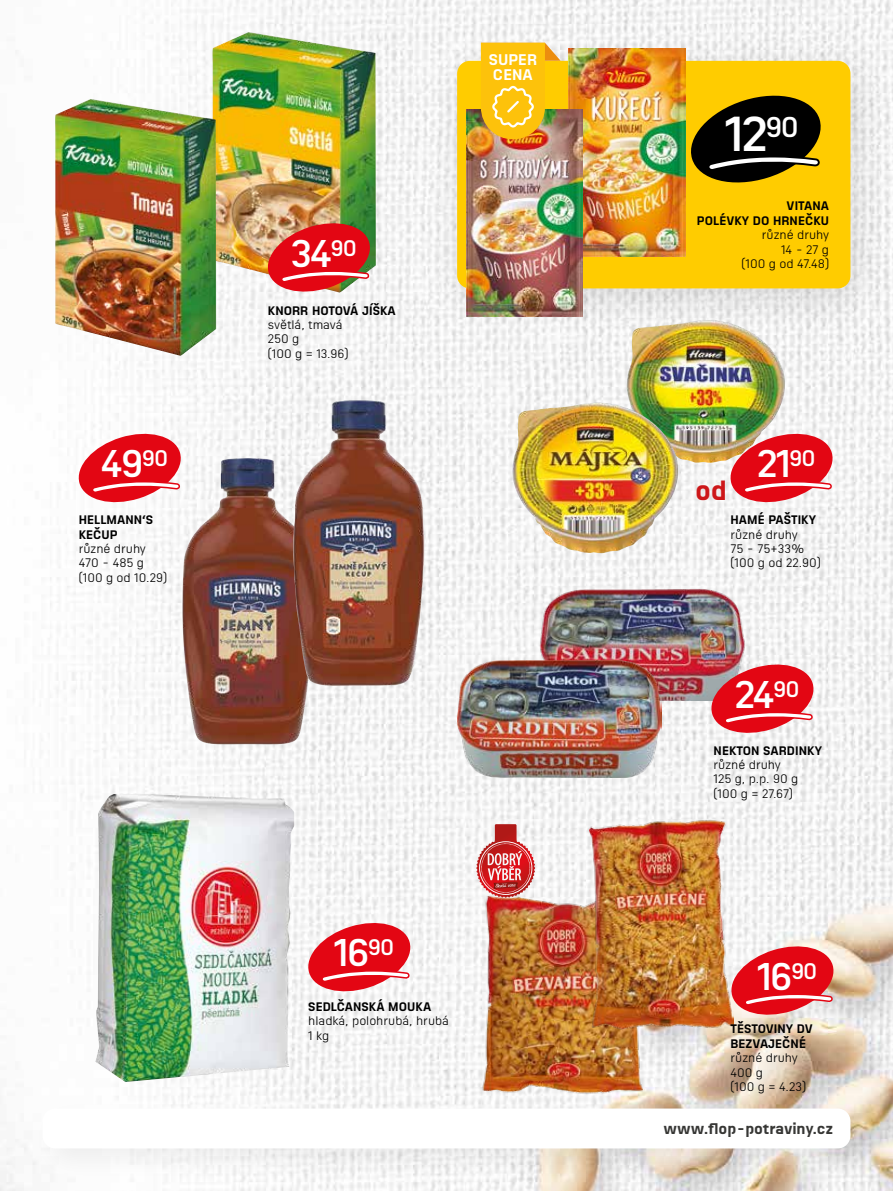
<style>
.page{position:relative;width:893px;height:1191px;background:#fff}
.page>*{position:absolute;margin:0;border:0;box-sizing:border-box;transform-origin:0 0}
.t1{font:600 47.7px "Sizmo Pro";color:#fff}
.t2{font:600 37.5px "Sizmo Pro";letter-spacing:-.05em;color:#fff}
.t3{font:700 27px "Sizmo Pro";color:#cd1719}
.t4{font:700 15px "Sizmo Pro";letter-spacing:-.01em;color:#373735}
.t5{font:700 15px/15px "Sizmo Pro";letter-spacing:.005em;color:#fff}
.t6{font:12px/14.4px "Sizmo Pro";color:#000}
.t7{font:700 12px/14.4px "Sizmo Pro";letter-spacing:.005em;color:#000}
</style>
<div class="page">
<img style="left:0;top:0;width:893px;height:1191px">
<div style="left:426px;top:34px;width:467px;height:302px;background:#000;opacity:.12"></div>
<div style="left:457px;top:61px;width:393px;height:227px;background:#fc0;border-radius:13px"></div>
<div style="left:32px;top:1097px;width:853px;height:86px;background:#000;opacity:.06"></div>
<div style="left:43px;top:1108px;width:807px;height:40px;background:#fff;border-radius:13px"></div>
<svg style="left:691px;top:95px;width:130px;height:88px"></svg>
<svg style="left:726px;top:429px;width:111px;height:78px"></svg>
<svg style="left:304px;top:918px;width:110px;height:78px"></svg>
<img style="left:212px;top:32px;width:164px;height:261px">
<img style="left:55px;top:99px;width:161px;height:257px">
<img style="left:264px;top:218px;width:110px;height:78px">
<svg style="left:75px;top:429px;width:110px;height:78px"></svg>
<img style="left:569px;top:49px;width:117px;height:207px">
<img style="left:466px;top:109px;width:117px;height:208px">
<img style="left:481px;top:43px;width:80px;height:96px">
<img style="left:182px;top:458px;width:131px;height:286px">
<img style="left:292px;top:400px;width:133px;height:286px">
<img style="left:626px;top:320px;width:161px;height:143px">
<img style="left:512px;top:402px;width:167px;height:151px">
<img style="left:95px;top:794px;width:199px;height:288px">
<img style="left:535px;top:576px;width:215px;height:124px">
<img style="left:457px;top:661px;width:205px;height:116px">
<svg style="left:707px;top:659px;width:111px;height:78px"></svg>
<img style="left:477px;top:883px;width:168px;height:220px">
<img style="left:589px;top:817px;width:144px;height:214px">
<svg style="left:727px;top:941px;width:111px;height:78px"></svg>
<svg style="left:476px;top:824px;width:59px;height:74px"></svg>
<h2 class="t2" style="left:101px;top:432px;width:69px">49<sup>90</sup></h2>
<p class="t7" style="left:79px;top:511px;width:76px">HELLMANN‘S<br>KEČUP</p>
<p class="t6" style="left:79px;top:540px;width:90px">různé druhy<br>470 - 485 g (100 g od 10.29)</p>
<h2 class="t2" style="left:290px;top:221px;width:68px">34<sup>90</sup></h2>
<p class="t7" style="left:268px;top:301px;width:129px">KNORR HOTOVÁ JÍŠKA</p>
<p class="t6" style="left:268px;top:316px;width:82px">světlá, tmavá<br>250 g<br>(100 g = 13.96)</p>
<p class="t5" style="left:489px;top:50px;width:50px">SUPER<br>CENA</p>
<h2 class="t2" style="left:334px;top:921px;width:62px">16<sup>90</sup></h2>
<p class="t7" style="left:308px;top:997px;width:124px">SEDLČANSKÁ MOUKA</p>
<p class="t6" style="left:308px;top:1012px;width:142px">hladká, polohrubá, hrubá<br>1 kg</p>
<h1 class="t1" style="left:725px;top:93px;width:76px">12<sup>90</sup></h1>
<p class="t7" style="left:697px;top:197px;width:134px;text-align:right">VITANA<br>POLÉVKY DO HRNEČKU</p>
<p class="t6" style="left:742px;top:227px;width:89px;text-align:right">různé druhy<br>14 - 27 g<br>(100 g od 47.48)</p>
<h3 class="t3" style="left:695px;top:466px;width:33px">od</h3>
<h2 class="t2" style="left:757px;top:432px;width:60px">21<sup>90</sup></h2>
<p class="t7" style="left:731px;top:511px;width:87px">HAMÉ PAŠTIKY</p>
<p class="t6" style="left:730px;top:526px;width:92px">různé druhy<br>75 - 75+33% (100 g od 22.90)</p>
<h2 class="t2" style="left:735px;top:663px;width:66px">24<sup>90</sup></h2>
<p class="t7" style="left:714px;top:741px;width:110px">NEKTON SARDINKY</p>
<p class="t6" style="left:714px;top:756px;width:86px">různé druhy<br>125 g, p.p. 90 g (100 g = 27.67)</p>
<h2 class="t2" style="left:757px;top:944px;width:62px">16<sup>90</sup></h2>
<p class="t7" style="left:731px;top:1020px;width:84px">TĚSTOVINY DV<br>BEZVAJEČNÉ</p>
<p class="t6" style="left:730px;top:1049px;width:77px">různé druhy<br>400 g<br>(100 g = 4.23)</p>
<p class="t4" style="left:663px;top:1115px;width:171px">www.flop-potraviny.cz</p>
</div>
